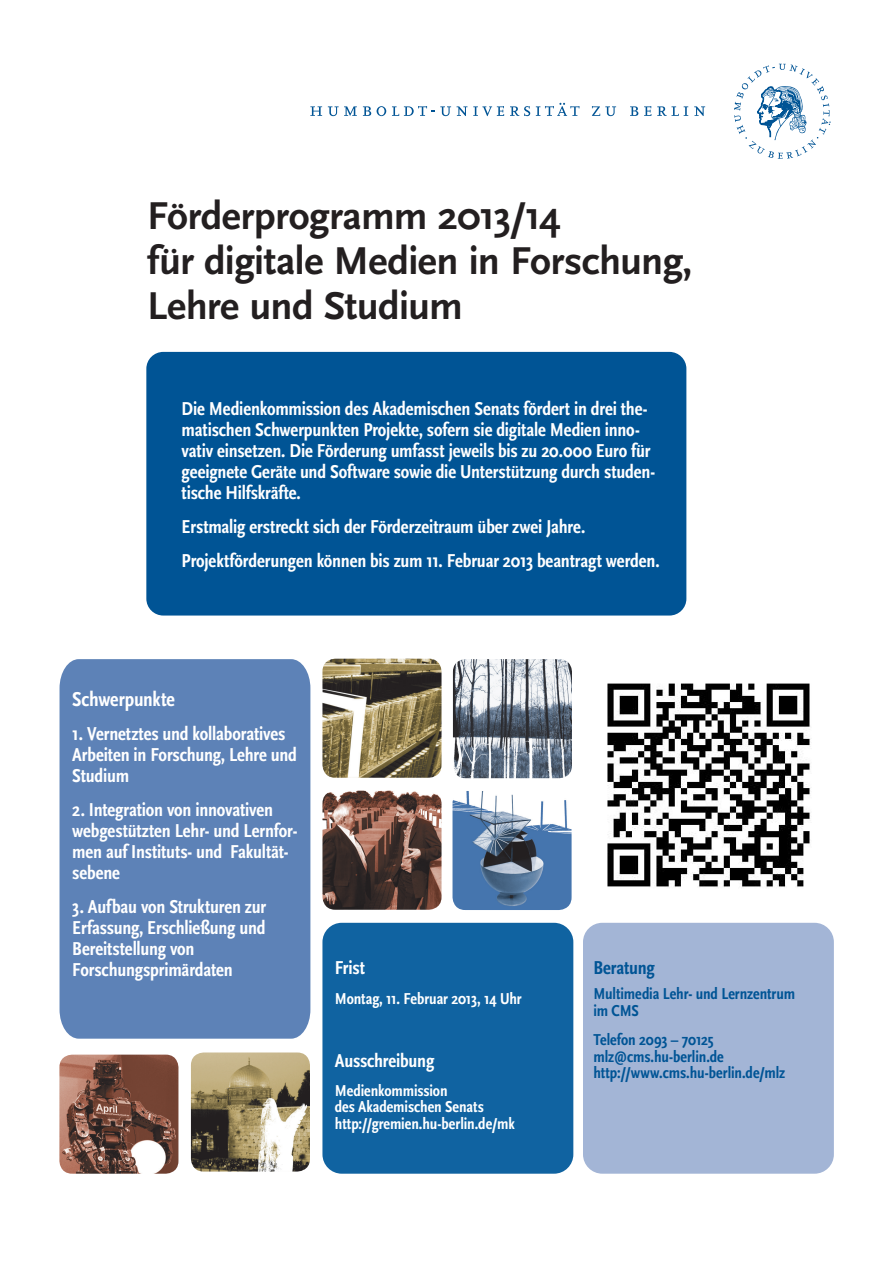
<style>
.page{position:relative;width:893px;height:1263px;background:#fff}
.page>*{position:absolute;margin:0;border:0;box-sizing:border-box;transform-origin:0 0}
.Titel{font:700 40.5px "Scala Sans";letter-spacing:-.015em;color:#231f20}
.weiße_Hauptschrift{font:21px "Scala Sans Bold Con";letter-spacing:-.01em;color:#fff}
.weiße_Hauptschrift-2{font:19.5px/21px "Scala Sans Bold Con";letter-spacing:-.01em;color:#fff}
.blaue_Hauptschrift{font:19.5px "Scala Sans Bold Con";letter-spacing:-.01em;color:#005495}
.blaue_Hauptschrift_k{font:16.5px/16.5px "Scala Sans Bold Con";letter-spacing:-.005em;color:#005495}
.weiße_Hauptschrift_k{font:16.5px/16.5px "Scala Sans Bold Con";letter-spacing:-.005em;color:#fff}
</style>
<div class="page">
<div style="left:583px;top:923px;width:251px;height:251px;background:#a3b5d6;border-radius:19px"></div>
<div style="left:322px;top:923px;width:251px;height:251px;background:#1063a1;border-radius:19px"></div>
<div style="left:146px;top:352px;width:540px;height:263px;background:#005495;border-radius:17px"></div>
<div style="left:60px;top:659px;width:250px;height:380px;background:#5d82b7"></div>
<img style="left:607px;top:683px;width:204px;height:204px">
<svg style="left:734px;top:64px;width:97px;height:95px"></svg>
<svg style="left:310px;top:106px;width:12px;height:10px"></svg>
<svg style="left:328px;top:106px;width:29px;height:10px"></svg>
<svg style="left:363px;top:106px;width:8px;height:10px"></svg>
<svg style="left:377px;top:106px;width:9px;height:10px"></svg>
<svg style="left:392px;top:106px;width:59px;height:10px"></svg>
<svg style="left:457px;top:106px;width:10px;height:10px"></svg>
<svg style="left:473px;top:106px;width:31px;height:10px"></svg>
<svg style="left:510px;top:106px;width:20px;height:10px"></svg>
<svg style="left:536px;top:103px;width:43px;height:13px"></svg>
<svg style="left:592px;top:106px;width:24px;height:10px"></svg>
<svg style="left:630px;top:106px;width:8px;height:10px"></svg>
<svg style="left:644px;top:106px;width:7px;height:10px"></svg>
<svg style="left:657px;top:106px;width:31px;height:10px"></svg>
<svg style="left:694px;top:106px;width:11px;height:10px"></svg>
<img style="left:452px;top:791px;width:120px;height:119px">
<img style="left:191px;top:1052px;width:119px;height:119px">
<img style="left:322px;top:791px;width:120px;height:119px">
<img style="left:59px;top:1054px;width:119px;height:120px">
<img style="left:453px;top:659px;width:119px;height:119px">
<img style="left:322px;top:659px;width:119px;height:119px">
<p class="Titel" style="left:147px;top:194px;width:415px">Förderprogramm 2013/14</p>
<p class="Titel" style="left:147px;top:239px;width:547px">für digitale Medien in Forschung,</p>
<p class="Titel" style="left:147px;top:284px;width:317px">Lehre und Studium</p>
<p class="weiße_Hauptschrift-2" style="left:182px;top:399px;width:475px">Die Medienkommission des Akademischen Senats fördert in drei the&shy;matischen Schwerpunkten Projekte, sofern sie digitale Medien inno&shy;vativ einsetzen. Die Förderung umfasst jeweils bis zu 20.000 Euro für geeignete Geräte und Software sowie die Unterstützung durch studen&shy;tische Hilfskräfte.</p>
<p class="weiße_Hauptschrift-2" style="left:182px;top:516px;width:405px">Erstmalig erstreckt sich der Förderzeitraum über zwei Jahre.</p>
<p class="weiße_Hauptschrift-2" style="left:182px;top:550px;width:480px">Projektförderungen können bis zum 11. Februar 2013 beantragt werden.</p>
<p class="weiße_Hauptschrift" style="left:72px;top:688px;width:104px">Schwerpunkte</p>
<p class="weiße_Hauptschrift-2" style="left:72px;top:724px;width:226px">1. Vernetztes und kollaboratives<br>Arbeiten in Forschung, Lehre und<br>Studium</p>
<p class="weiße_Hauptschrift-2" style="left:72px;top:800px;width:227px">2. Integration von innovativen webgestützten Lehr- und Lernfor&shy;men auf Instituts- und Fakultät&shy;sebene</p>
<p class="weiße_Hauptschrift-2" style="left:72px;top:896px;width:195px">3. Aufbau von Strukturen zur<br>Erfassung, Erschließung und<br>Bereitstellung von<br>Forschungsprimärdaten</p>
<p class="weiße_Hauptschrift-2" style="left:335px;top:958px;width:32px">Frist</p>
<p class="weiße_Hauptschrift_k" style="left:335px;top:990px;width:188px">Montag, 11. Februar 2013, 14 Uhr</p>
<p class="weiße_Hauptschrift-2" style="left:335px;top:1050px;width:101px">Ausschreibung</p>
<p class="weiße_Hauptschrift_k" style="left:335px;top:1083px;width:181px">Medienkommission<br>des Akademischen Senats http://gremien.hu-berlin.de/mk</p>
<p class="blaue_Hauptschrift" style="left:593px;top:957px;width:63px">Beratung</p>
<p class="blaue_Hauptschrift_k" style="left:593px;top:986px;width:203px">Multimedia Lehr- und Lernzentrum im CMS</p>
<p class="blaue_Hauptschrift_k" style="left:593px;top:1032px;width:193px">Telefon 2093 – 70125 mlz@cms.hu-berlin.de http://www.cms.hu-berlin.de/mlz</p>
</div>
